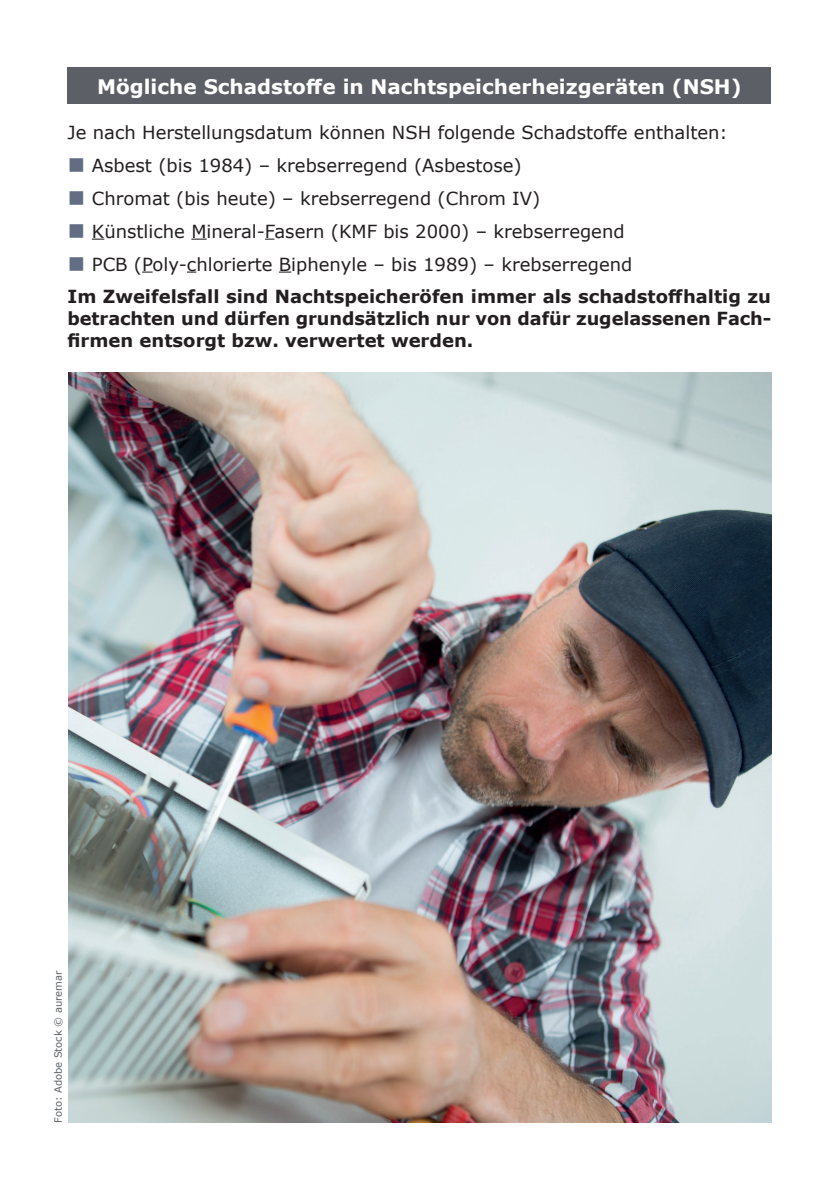
<style>
.page{position:relative;width:840px;height:1191px;background:#fff}
.page>*{position:absolute;margin:0;border:0;box-sizing:border-box;transform-origin:0 0}
.t1{font:700 20px "Verdana";color:#fff}
.t2{font:18px/33px "Verdana";color:#231f20}
.t3{font:700 18px/21.6px "Verdana";color:#231f20;text-align:justify}
.t4{font:10px "Verdana";color:#5c6066}
</style>
<div class="page">
<div style="left:67px;top:68px;width:703px;height:36px;background:#5c6066"></div>
<svg style="left:92px;top:239px;width:12px;height:1px"></svg>
<svg style="left:191px;top:239px;width:15px;height:1px"></svg>
<svg style="left:142px;top:271px;width:10px;height:2px"></svg>
<svg style="left:187px;top:271px;width:9px;height:2px"></svg>
<svg style="left:279px;top:271px;width:12px;height:2px"></svg>
<img style="left:68px;top:372px;width:703px;height:751px">
<p class="t1" style="left:97px;top:72px;width:645px">Mögliche Schadstoffe in Nachtspeicherheizgeräten (NSH)</p>
<p class="t2" style="left:92px;top:115px;width:637px;text-indent:-24px">Je nach Herstellungsdatum können NSH folgende Schadstoffe enthalten:<br>Asbest (bis 1984) – krebserregend (Asbestose)<br>Chromat (bis heute) – krebserregend (Chrom IV)<br>Künstliche Mineral-Fasern (KMF bis 2000) – krebserregend<br>PCB (Poly-chlorierte Biphenyle – bis 1989) – krebserregend</p>
<p class="t3" style="left:67px;top:286px;width:704px">Im Zweifelsfall sind Nachtspeicheröfen immer als schadstoffhaltig zu betrachten und dürfen grundsätzlich nur von dafür zugelassenen Fach&shy;firmen entsorgt bzw. verwertet werden.</p>
<p class="t4" style="left:51px;top:1123px;width:154px;rotate:-90deg">Foto: Adobe Stock © auremar</p>
</div>
